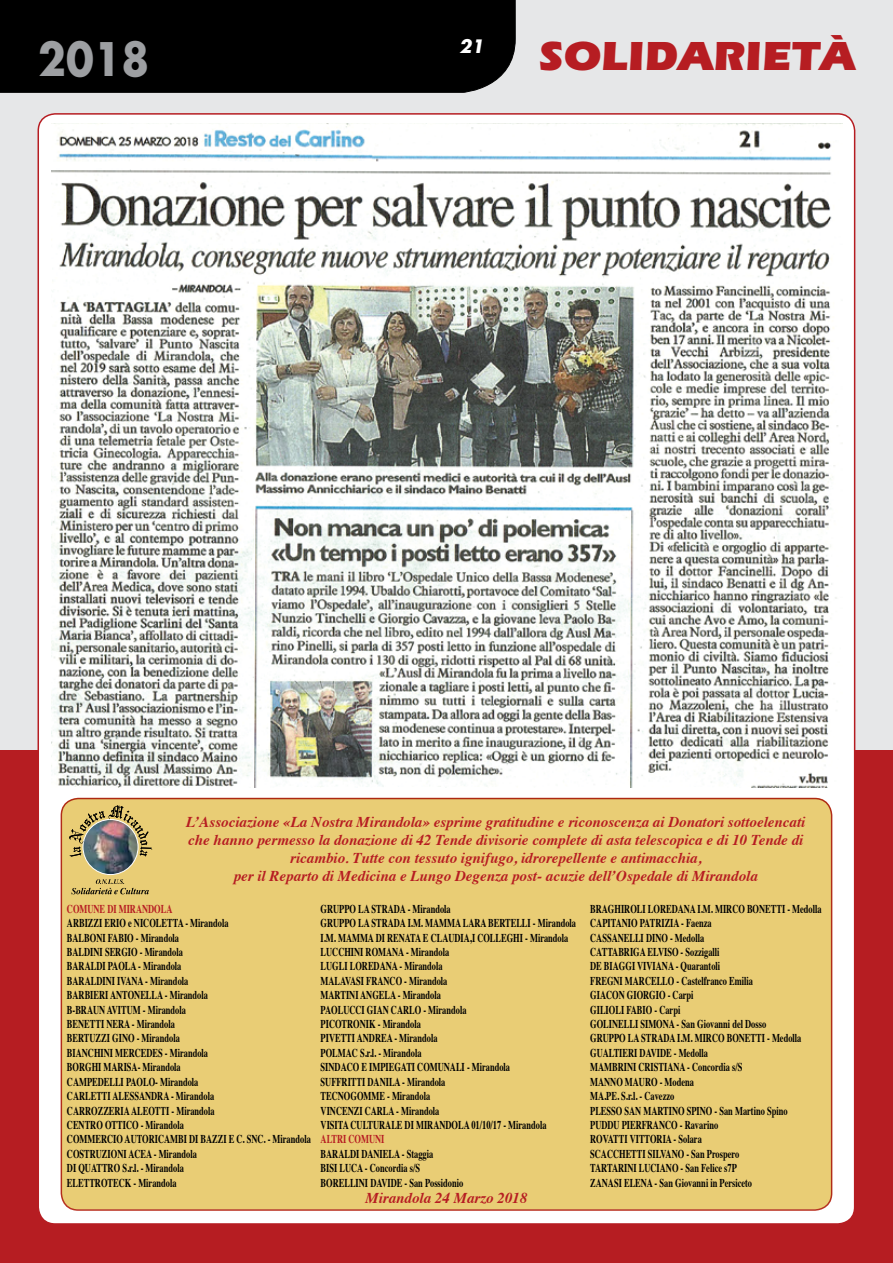
<style>
.page{position:relative;width:893px;height:1263px;background:#fff}
.page>*{position:absolute;margin:0;border:0;box-sizing:border-box;transform-origin:0 0}
.t1{font:700 45px "Futura";color:#9d9fa2;scale:.9 1}
.t2{font:900 42px "Itc Eras";color:#b61d22}
.t3{font:italic 700 18px "Futura";color:#fff}
.t4{font:italic 700 15px/18px "Times";color:#b61d22;text-align:center}
.t5{font:700 12px/14.4px "Times";color:#000;scale:.7 1}
.t6{font:700 12px "Times";color:#b61d22;scale:.7 1}
</style>
<div class="page">
<div style="left:0;top:0;width:893px;height:753px;background:#e6e7e8"></div>
<div style="left:0;top:0;width:516px;height:93px;background:#000"></div>
<div style="left:0;top:750px;width:893px;height:513px;background:#b61d22"></div>
<div style="left:38px;top:114px;width:817px;height:1110px;background:#fff;border-radius:17px"></div>
<img style="left:51px;top:123px;width:791px;height:664px">
<div style="left:61px;top:798px;width:771px;height:411px;background:#e9cd75;border-radius:17px"></div>
<img style="left:83px;top:819px;width:55px;height:55px;border-radius:28px">
<svg style="left:71px;top:879px;width:78px;height:15px"></svg>
<img style="left:69px;top:805px;width:83px;height:52px">
<h1 class="t1" style="left:38px;top:27px;width:125px">2018</h1>
<h2 class="t2" style="left:537px;top:32px;width:319px">SOLIDARIETÀ</h2>
<h3 class="t3" style="left:459px;top:33px;width:26px">21</h3>
<p class="t4" style="left:186px;top:812px;width:621px">L’Associazione «La Nostra Mirandola» esprime gratitudine e riconoscenza ai Donatori sottoelencati che hanno permesso la donazione di 42 Tende divisorie complete di asta telescopica e di 10 Tende di ricambio. Tutte con tessuto ignifugo, idrorepellente e antimacchia,<br>per il Reparto di Medicina e Lungo Degenza post- acuzie dell’Ospedale di Mirandola</p>
<p class="t6" style="left:67px;top:897px;width:152px">COMUNE DI MIRANDOLA</p>
<p class="t5" style="left:67px;top:915px;width:350px">ARBIZZI ERIO e NICOLETTA - Mirandola<br>BALBONI FABIO - Mirandola<br>BALDINI SERGIO - Mirandola<br>BARALDI PAOLA - Mirandola<br>BARALDINI IVANA - Mirandola<br>BARBIERI ANTONELLA - Mirandola<br>B-BRAUN AVITUM - Mirandola<br>BENETTI NERA - Mirandola<br>BERTUZZI GINO - Mirandola<br>BIANCHINI MERCEDES - Mirandola<br>BORGHI MARISA- Mirandola<br>CAMPEDELLI PAOLO- Mirandola<br>CARLETTI ALESSANDRA - Mirandola<br>CARROZZERIA ALEOTTI - Mirandola<br>CENTRO OTTICO - Mirandola<br>COMMERCIO AUTORICAMBI DI BAZZI E C. SNC. - Mirandola<br>COSTRUZIONI ACEA - Mirandola<br>DI QUATTRO S.r.l. - Mirandola<br>ELETTROTECK - Mirandola</p>
<p class="t5" style="left:321px;top:900px;width:366px">GRUPPO LA STRADA - Mirandola<br>GRUPPO LA STRADA I.M. MAMMA LARA BERTELLI - Mirandola<br>I.M. MAMMA DI RENATA E CLAUDIA,I COLLEGHI - Mirandola<br>LUCCHINI ROMANA - Mirandola<br>LUGLI LOREDANA - Mirandola<br>MALAVASI FRANCO - Mirandola<br>MARTINI ANGELA - Mirandola<br>PAOLUCCI GIAN CARLO - Mirandola<br>PICOTRONIK - Mirandola<br>PIVETTI ANDREA - Mirandola<br>POLMAC S.r.l. - Mirandola<br>SINDACO E IMPIEGATI COMUNALI - Mirandola<br>SUFFRITTI DANILA - Mirandola<br>TECNOGOMME - Mirandola<br>VINCENZI CARLA - Mirandola<br>VISITA CULTURALE DI MIRANDOLA 01/10/17 - Mirandola</p>
<p class="t6" style="left:321px;top:1128px;width:93px">ALTRI COMUNI</p>
<p class="t5" style="left:321px;top:1145px;width:205px">BARALDI DANIELA - Staggia<br>BISI LUCA - Concordia s/S<br>BORELLINI DAVIDE - San Possidonio</p>
<p class="t4" style="left:365px;top:1187px;width:164px">Mirandola 24 Marzo 2018</p>
<p class="t5" style="left:590px;top:900px;width:332px">BRAGHIROLI LOREDANA I.M. MIRCO BONETTI - Medolla<br>CAPITANIO PATRIZIA - Faenza<br>CASSANELLI DINO - Medolla<br>CATTABRIGA ELVISO - Sozzigalli<br>DE BIAGGI VIVIANA - Quarantoli<br>FREGNI MARCELLO - Castelfranco Emilia<br>GIACON GIORGIO - Carpi<br>GILIOLI FABIO - Carpi<br>GOLINELLI SIMONA - San Giovanni del Dosso<br>GRUPPO LA STRADA I.M. MIRCO BONETTI - Medolla<br>GUALTIERI DAVIDE - Medolla<br>MAMBRINI CRISTIANA - Concordia s/S<br>MANNO MAURO - Modena<br>MA.PE. S.r.l. - Cavezzo<br>PLESSO SAN MARTINO SPINO - San Martino Spino<br>PUDDU PIERFRANCO - Ravarino<br>ROVATTI VITTORIA - Solara<br>SCACCHETTI SILVANO - San Prospero<br>TARTARINI LUCIANO - San Felice s7P<br>ZANASI ELENA - San Giovanni in Persiceto</p>
</div>
